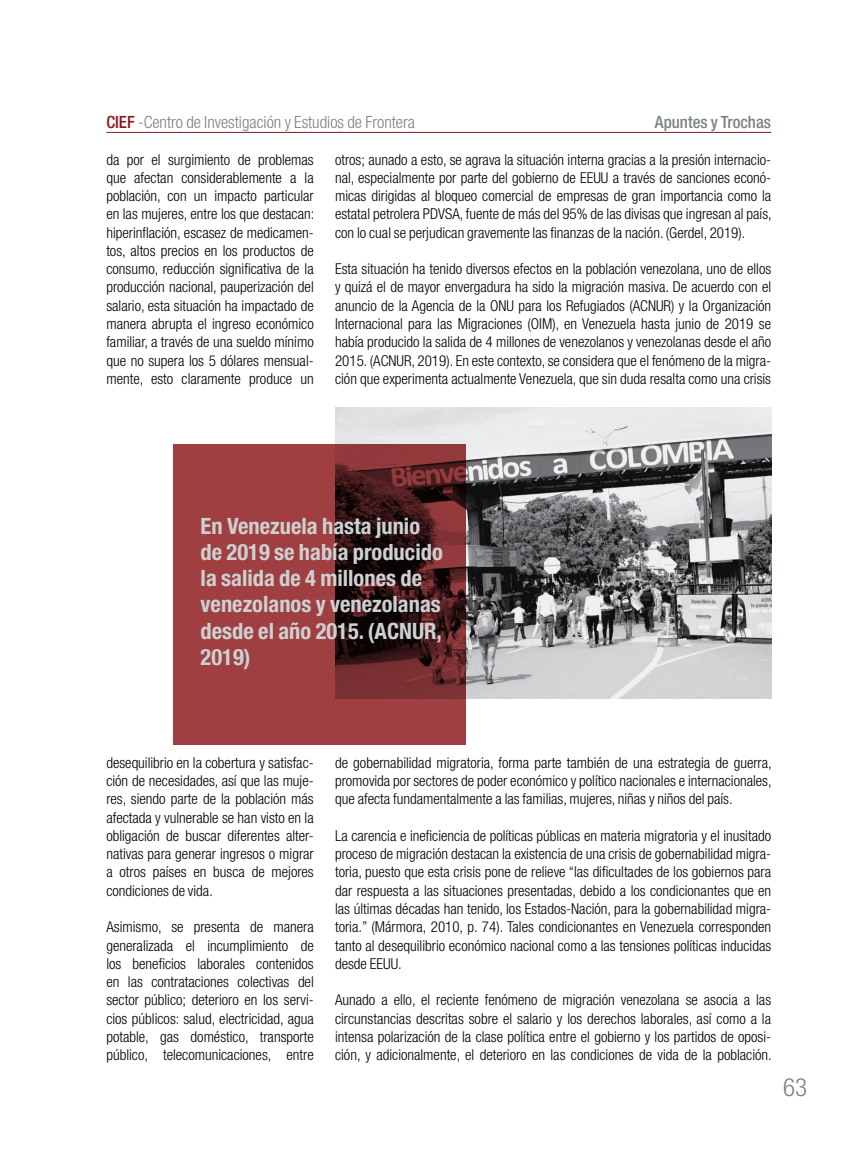
<style>
.page{position:relative;width:851px;height:1170px;background:#fff}
.page>*{position:absolute;margin:0;border:0;box-sizing:border-box;transform-origin:0 0}
.t1{font:300 condensed 25px "Helvetica Neue LT Std";color:#7c8283}
.t2{font:700 condensed 22.5px/26.2px "Helvetica Neue LT Std";color:#cdd0d0}
.t3{font:300 condensed 16.88px "Helvetica Neue LT Std";color:#7c8283}
.t4{font:500 condensed 16.88px "Helvetica Neue LT Std";color:#7c8283}
.t5{font:300 condensed 15px/18.2px "Helvetica Neue LT Std";color:#000;text-align:justify}
.s1{font-weight:500;color:#8b171a}
</style>
<div class="page">
<hr style="left:106px;top:132px;width:665px;height:1px;background:#8b171a">
<img style="left:335px;top:408px;width:436px;height:290px">
<svg style="left:173px;top:444px;width:292px;height:300px;fill:#9f3f41"></svg>
<p class="t3" style="left:106px;top:112px;width:310px"><span class="s1">CIEF</span> -Centro de Investigación y Estudios de Frontera</p>
<p class="t4" style="left:654px;top:112px;width:118px">Apuntes y Trochas</p>
<p class="t5" style="left:106px;top:150px;width:209px">da por el surgimiento de problemas que afectan considerablemente a la población, con un impacto particular en las mujeres, entre los que destacan: hiperinflación, escasez de medicamen&shy;tos, altos precios en los productos de consumo, reducción significativa de la producción nacional, pauperización del salario, esta situación ha impactado de manera abrupta el ingreso económico familiar, a través de una sueldo mínimo que no supera los 5 dólares mensual&shy;mente, esto claramente produce un</p>
<p class="t5" style="left:335px;top:150px;width:438px">otros; aunado a esto, se agrava la situación interna gracias a la presión internacio&shy;nal, especialmente por parte del gobierno de EEUU a través de sanciones econó&shy;micas dirigidas al bloqueo comercial de empresas de gran importancia como la estatal petrolera PDVSA, fuente de más del 95% de las divisas que ingresan al país, con lo cual se perjudican gravemente las finanzas de la nación. (Gerdel, 2019).</p>
<p class="t5" style="left:335px;top:260px;width:437px">Esta situación ha tenido diversos efectos en la población venezolana, uno de ellos y quizá el de mayor envergadura ha sido la migración masiva. De acuerdo con el anuncio de la Agencia de la ONU para los Refugiados (ACNUR) y la Organización Internacional para las Migraciones (OIM), en Venezuela hasta junio de 2019 se había producido la salida de 4 millones de venezolanos y venezolanas desde el año 2015. (ACNUR, 2019). En este contexto, se considera que el fenómeno de la migra&shy;ción que experimenta actualmente Venezuela, que sin duda resalta como una crisis</p>
<h2 class="t2" style="left:200px;top:512px;width:244px">En Venezuela hasta junio de 2019 se había producido la salida de 4 millones de venezolanos y venezolanas desde el año 2015. (ACNUR,<br>2019)</h2>
<p class="t5" style="left:106px;top:753px;width:209px">desequilibrio en la cobertura y satisfac&shy;ción de necesidades, así que las muje&shy;res, siendo parte de la población más afectada y vulnerable se han visto en la obligación de buscar diferentes alter&shy;nativas para generar ingresos o migrar a otros países en busca de mejores condiciones de vida.</p>
<p class="t5" style="left:106px;top:917px;width:209px">Asimismo, se presenta de manera generalizada el incumplimiento de los beneficios laborales contenidos en las contrataciones colectivas del sector público; deterioro en los servi&shy;cios públicos: salud, electricidad, agua potable, gas doméstico, transporte público, telecomunicaciones, entre</p>
<p class="t5" style="left:335px;top:753px;width:438px">de gobernabilidad migratoria, forma parte también de una estrategia de guerra, promovida por sectores de poder económico y político nacionales e internacionales, que afecta fundamentalmente a las familias, mujeres, niñas y niños del país.</p>
<p class="t5" style="left:335px;top:826px;width:437px">La carencia e ineficiencia de políticas públicas en materia migratoria y el inusitado proceso de migración destacan la existencia de una crisis de gobernabilidad migra&shy;toria, puesto que esta crisis pone de relieve “las dificultades de los gobiernos para dar respuesta a las situaciones presentadas, debido a los condicionantes que en las últimas décadas han tenido, los Estados-Nación, para la gobernabilidad migra&shy;toria.” (Mármora, 2010, p. 74). Tales condicionantes en Venezuela corresponden tanto al desequilibrio económico nacional como a las tensiones políticas inducidas desde EEUU.</p>
<p class="t5" style="left:335px;top:990px;width:438px">Aunado a ello, el reciente fenómeno de migración venezolana se asocia a las circunstancias descritas sobre el salario y los derechos laborales, así como a la intensa polarización de la clase política entre el gobierno y los partidos de oposi&shy;ción, y adicionalmente, el deterioro en las condiciones de vida de la población.</p>
<h1 class="t1" style="left:783px;top:1073px;width:26px">63</h1>
</div>
